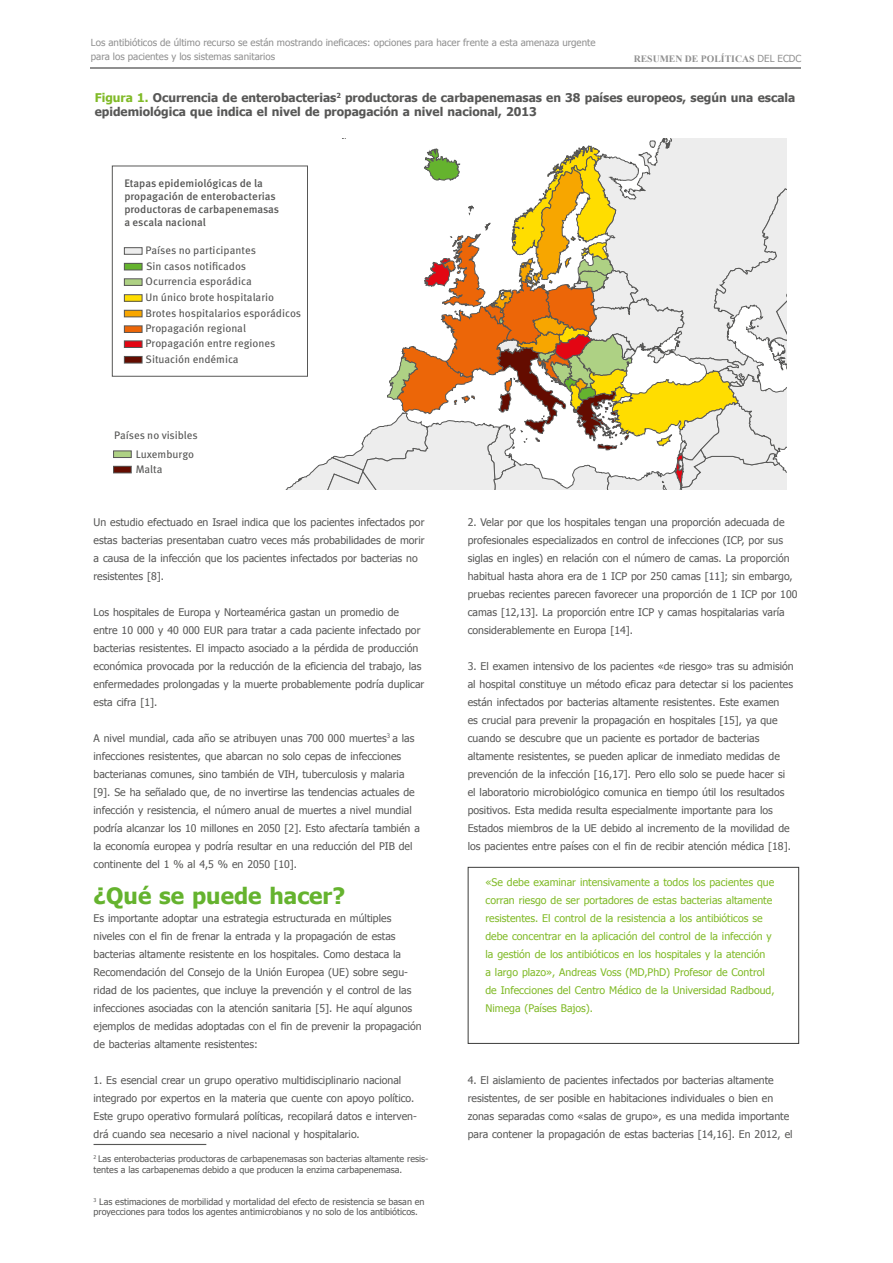
<style>
.page{position:relative;width:893px;height:1263px;background:#fff}
.page>*{position:absolute;margin:0;border:0;box-sizing:border-box;transform-origin:0 0}
.Title_1{font:700 22.5px "Tahoma";color:#65b32e}
.t1{font:700 12px/13.5px "Tahoma";color:#575756}
.t2{font:10.95px/15.5px "Meta Pro";color:#575756}
.t3{font:500 10.95px/13px "Meta Pro";color:#575756}
.Text{font:10.5px/18px "Tahoma";color:#575756}
.t4{font:10.5px/18px "Tahoma";color:#80ba27}
.t5{font:9.75px/13.5px "Tahoma";color:#909090}
.t6{font:700 9.75px "Times New Roman";color:#909090}
.footnote{font:9px/10.8px "Tahoma";color:#575756}
.s1{font-family:"Tahoma";font-weight:400}
.s2{color:#80ba27}
</style>
<div class="page">
<hr style="left:91px;top:67px;width:710px;height:1px;background:#909090">
<div style="left:468px;top:867px;width:331px;height:177px;border:1px solid #3c3c3b"></div>
<div style="left:114px;top:466px;width:17px;height:7px;background:#640c00"></div>
<div style="left:113px;top:466px;width:18px;height:7px;border:1px solid #575756"></div>
<svg style="left:113px;top:317px;width:30px;height:141px"></svg>
<svg style="left:278px;top:138px;width:509px;height:352px"></svg>
<div style="left:124px;top:295px;width:18px;height:6px;background:#fd0"></div>
<div style="left:124px;top:294px;width:18px;height:7px;border:1px solid #575756"></div>
<div style="left:124px;top:310px;width:18px;height:7px;background:#f7a600"></div>
<div style="left:124px;top:310px;width:18px;height:7px;border:1px solid #575756"></div>
<div style="left:124px;top:326px;width:18px;height:6px;background:#ec6608"></div>
<div style="left:124px;top:326px;width:18px;height:7px;border:1px solid #575756"></div>
<div style="left:124px;top:341px;width:18px;height:6px;background:#e30613"></div>
<div style="left:124px;top:341px;width:18px;height:7px;border:1px solid #575756"></div>
<div style="left:124px;top:356px;width:18px;height:7px;background:#640c00"></div>
<div style="left:124px;top:356px;width:18px;height:7px;border:1px solid #575756"></div>
<div style="left:124px;top:248px;width:18px;height:6px;background:#ededed"></div>
<div style="left:124px;top:247px;width:18px;height:7px;border:1px solid #575756"></div>
<div style="left:124px;top:279px;width:18px;height:6px;background:#aed184"></div>
<div style="left:124px;top:279px;width:18px;height:7px;border:1px solid #575756"></div>
<div style="left:124px;top:263px;width:18px;height:7px;background:#65b32e"></div>
<div style="left:124px;top:263px;width:18px;height:7px;border:1px solid #575756"></div>
<div style="left:112px;top:166px;width:196px;height:211px;border:1px solid #575756"></div>
<hr style="left:94px;top:1144px;width:112px;height:1px;background:#575756">
<p class="t5" style="left:91px;top:35px;width:506px">Los antibióticos de último recurso se están mostrando ineficaces: opciones para hacer frente a esta amenaza urgente para los pacientes y los sistemas sanitarios</p>
<p class="t6" style="left:634px;top:52px;width:169px">RESUMEN DE POLÍTICAS <span class="s1">DEL ECDC</span></p>
<p class="t1" style="left:95px;top:91px;width:702px"><span class="s2">Figura 1.</span> Ocurrencia de enterobacterias<sup>2</sup> productoras de carbapenemasas en 38 países europeos, según una escala epidemiológica que indica el nivel de propagación a nivel nacional, 2013</p>
<p class="t3" style="left:124px;top:177px;width:156px">Etapas epidemiológicas de la propagación de enterobacterias productoras de carbapenemasas a escala nacional</p>
<p class="t2" style="left:146px;top:243px;width:112px">Países no participantes</p>
<p class="t2" style="left:146px;top:259px;width:102px">Sin casos notificados</p>
<p class="t2" style="left:146px;top:274px;width:108px">Ocurrencia esporádica</p>
<p class="t2" style="left:146px;top:290px;width:157px">Un único brote hospitalario<br>Brotes hospitalarios esporádicos<br>Propagación regional<br>Propagación entre regiones<br>Situación endémica</p>
<p class="t2" style="left:114px;top:427px;width:85px">Países no visibles</p>
<p class="t2" style="left:136px;top:447px;width:60px">Luxemburgo<br>Malta</p>
<p class="Text" style="left:94px;top:512px;width:332px">Un estudio efectuado en Israel indica que los pacientes infectados por estas bacterias presentaban cuatro veces más probabilidades de morir a causa de la infección que los pacientes infectados por bacterias no resistentes [8].</p>
<p class="Text" style="left:94px;top:602px;width:332px">Los hospitales de Europa y Norteamérica gastan un promedio de entre 10 000 y 40 000 EUR para tratar a cada paciente infectado por bacterias resistentes. El impacto asociado a la pérdida de producción económica provocada por la reducción de la eficiencia del trabajo, las enfermedades prolongadas y la muerte probablemente podría duplicar esta cifra [1].</p>
<p class="Text" style="left:94px;top:728px;width:328px">A nivel mundial, cada año se atribuyen unas 700 000 muertes<sup>3</sup> a las infecciones resistentes, que abarcan no solo cepas de infecciones bacterianas comunes, sino también de VIH, tuberculosis y malaria [9]. Se ha señalado que, de no invertirse las tendencias actuales de infección y resistencia, el número anual de muertes a nivel mundial podría alcanzar los 10 millones en 2050 [2]. Esto afectaría también a la economía europea y podría resultar en una reducción del PIB del continente del 1 % al 4,5 % en 2050 [10].</p>
<p class="Title_1" style="left:94px;top:880px;width:253px">¿Qué se puede hacer?</p>
<p class="Text" style="left:94px;top:908px;width:330px">Es importante adoptar una estrategia estructurada en múltiples niveles con el fin de frenar la entrada y la propagación de estas bacterias altamente resistente en los hospitales. Como destaca la Recomendación del Consejo de la Unión Europea (UE) sobre segu&shy;ridad de los pacientes, que incluye la prevención y el control de las infecciones asociadas con la atención sanitaria [5]. He aquí algunos ejemplos de medidas adoptadas con el fin de prevenir la propagación de bacterias altamente resistentes:</p>
<p class="Text" style="left:94px;top:1070px;width:325px">1. Es esencial crear un grupo operativo multidisciplinario nacional integrado por expertos en la materia que cuente con apoyo político.<br>Este grupo operativo formulará políticas, recopilará datos e interven&shy;drá cuando sea necesario a nivel nacional y hospitalario.</p>
<p class="footnote" style="left:94px;top:1153px;width:336px"><sup>2</sup> Las enterobacterias productoras de carbapenemasas son bacterias altamente resis&shy;tentes a las carbapenemas debido a que producen la enzima carbapenemasa.</p>
<p class="footnote" style="left:94px;top:1195px;width:333px"><sup>3</sup> Las estimaciones de morbilidad y mortalidad del efecto de resistencia se basan en proyecciones para todos los agentes antimicrobianos y no solo de los antibióticos.</p>
<p class="Text" style="left:468px;top:512px;width:331px">2. Velar por que los hospitales tengan una proporción adecuada de profesionales especializados en control de infecciones (ICP, por sus siglas en ingles) en relación con el número de camas. La proporción habitual hasta ahora era de 1 ICP por 250 camas [11]; sin embargo, pruebas recientes parecen favorecer una proporción de 1 ICP por 100 camas [12,13]. La proporción entre ICP y camas hospitalarias varía considerablemente en Europa [14].</p>
<p class="Text" style="left:468px;top:656px;width:328px">3. El examen intensivo de los pacientes «de riesgo» tras su admisión al hospital constituye un método eficaz para detectar si los pacientes están infectados por bacterias altamente resistentes. Este examen<br>es crucial para prevenir la propagación en hospitales [15], ya que cuando se descubre que un paciente es portador de bacterias altamente resistentes, se pueden aplicar de inmediato medidas de prevención de la infección [16,17]. Pero ello solo se puede hacer si el laboratorio microbiológico comunica en tiempo útil los resultados positivos. Esta medida resulta especialmente importante para los Estados miembros de la UE debido al incremento de la movilidad de los pacientes entre países con el fin de recibir atención médica [18].</p>
<p class="t4" style="left:485px;top:872px;width:291px">«Se debe examinar intensivamente a todos los pacientes que corran riesgo de ser portadores de estas bacterias altamente resistentes. El control de la resistencia a los antibióticos se debe concentrar en la aplicación del control de la infección y la gestión de los antibióticos en los hospitales y la atención<br>a largo plazo», Andreas Voss (MD,PhD) Profesor de Control de Infecciones del Centro Médico de la Universidad Radboud, Nimega (Países Bajos).</p>
<p class="Text" style="left:468px;top:1070px;width:326px">4. El aislamiento de pacientes infectados por bacterias altamente resistentes, de ser posible en habitaciones individuales o bien en zonas separadas como «salas de grupo», es una medida importante para contener la propagación de estas bacterias [14,16]. En 2012, el</p>
</div>
